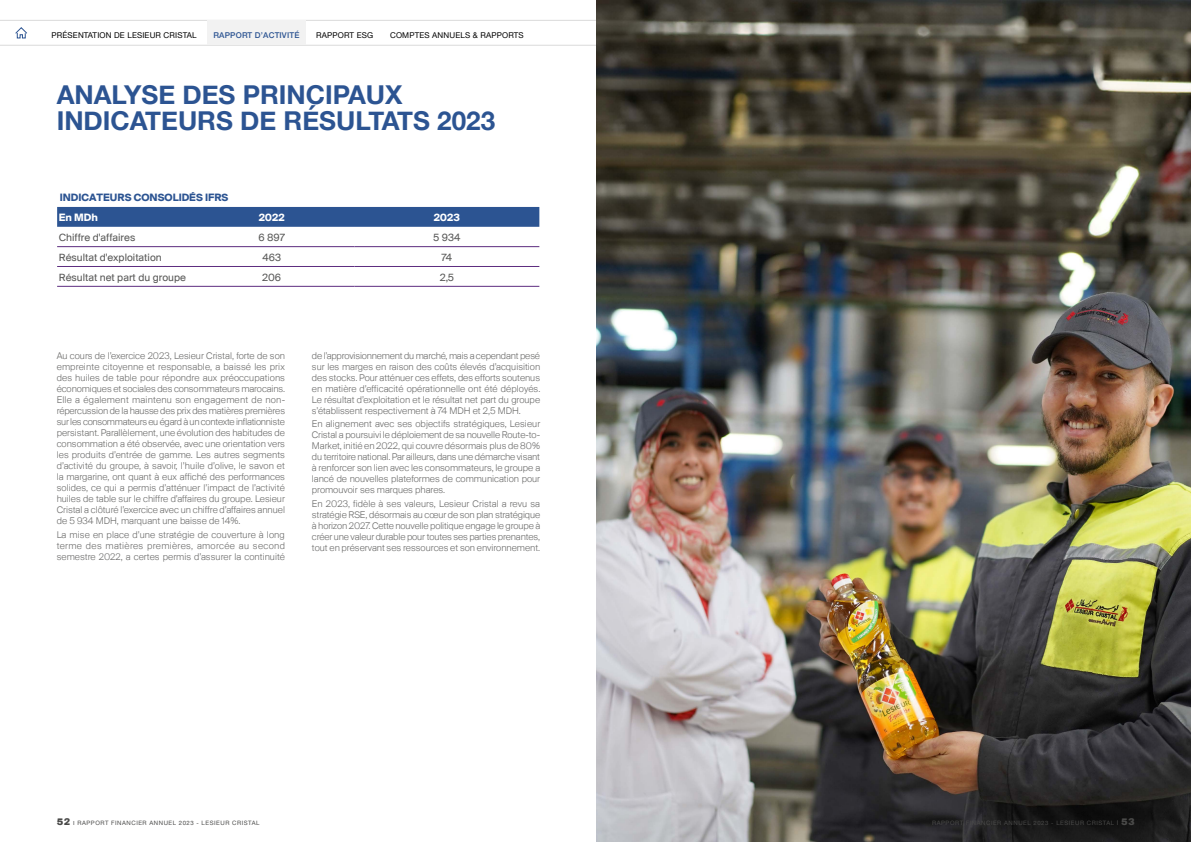
<style>
.page{position:relative;width:1191px;height:842px;background:#fff}
.page>*{position:absolute;margin:0;border:0;box-sizing:border-box;transform-origin:0 0}
.t1{font:700 26px/26px "Helvetica Neue";color:#2c5492}
.t2{font:11px "Suisse BP Intl";color:#575756}
.t3{font:700 11px "Suisse BP Intl";color:#2c5492}
.t4{font:700 11px "Suisse BP Intl";color:#fff}
.t5{font:300 10px/11px "Suisse BP Intl";color:#6b6b6a;text-align:justify}
.t6{font:8px "Helvetica Neue";letter-spacing:.02em;color:#000}
.t7{font:500 8px "Helvetica Neue";letter-spacing:.02em;color:#2c5492}
.t8{font:6px "Helvetica Neue";letter-spacing:.09em;color:#4a4a49}
.s1{font-family:"Suisse BP Intl";font-weight:900;font-size:10px}
.s2{font-family:"Suisse BP Intl"}
.s3{font-family:"Suisse BP Intl";font-size:7px}
</style>
<div class="page">
<div style="left:57px;top:207px;width:483px;height:20px;background:#2c5492"></div>
<hr style="left:57px;top:246px;width:132px;height:1px;background:#5d2d80">
<hr style="left:189px;top:246px;width:165px;height:1px;background:#5d2d80">
<hr style="left:354px;top:246px;width:185px;height:1px;background:#5d2d80">
<hr style="left:57px;top:266px;width:132px;height:1px;background:#5d2d80">
<hr style="left:189px;top:266px;width:165px;height:1px;background:#5d2d80">
<hr style="left:354px;top:266px;width:185px;height:1px;background:#5d2d80">
<hr style="left:57px;top:286px;width:132px;height:1px;background:#5d2d80">
<hr style="left:189px;top:286px;width:165px;height:1px;background:#5d2d80">
<hr style="left:354px;top:286px;width:185px;height:1px;background:#5d2d80">
<hr style="left:0;top:45px;width:43px;height:1px;background:#dadada">
<hr style="left:105px;top:45px;width:79px;height:1px;background:#dadada">
<hr style="left:184px;top:45px;width:80px;height:1px;background:#dadada">
<hr style="left:264px;top:45px;width:79px;height:1px;background:#dadada">
<hr style="left:343px;top:45px;width:65px;height:1px;background:#dadada">
<hr style="left:408px;top:45px;width:60px;height:1px;background:#dadada">
<hr style="left:468px;top:45px;width:79px;height:1px;background:#dadada">
<hr style="left:547px;top:45px;width:560px;height:1px;background:#dadada">
<hr style="left:43px;top:20px;width:62px;height:1px;background:#dadada">
<hr style="left:43px;top:45px;width:62px;height:1px;background:#dadada">
<svg style="left:0;top:20px;width:43px;height:19px"></svg>
<svg style="left:105px;top:20px;width:491px;height:25px"></svg>
<img style="left:596px;top:0;width:595px;height:842px">
<p class="t6" style="left:52px;top:29px;width:146px">PRÉSENTATION DE LESIEUR CRISTAL</p>
<p class="t7" style="left:213px;top:28px;width:87px">RAPPORT D’ACTIVITÉ</p>
<p class="t6" style="left:316px;top:29px;width:59px">RAPPORT ESG</p>
<p class="t6" style="left:390px;top:29px;width:135px">COMPTES ANNUELS &amp; RAPPORTS</p>
<h1 class="t1" style="left:57px;top:82px;width:440px">ANALYSE DES PRINCIPAUX<br>INDICATEURS DE RÉSULTATS 2023</h1>
<p class="t3" style="left:60px;top:191px;width:170px">INDICATEURS CONSOLIDÉS IFRS</p>
<p class="t4" style="left:59px;top:211px;width:41px">En MDh</p>
<p class="t4" style="left:259px;top:211px;width:28px">2022</p>
<p class="t4" style="left:434px;top:211px;width:28px">2023</p>
<p class="t2" style="left:59px;top:231px;width:78px">Chiffre d'affaires</p>
<p class="t2" style="left:258px;top:231px;width:28px">6 897</p>
<p class="t2" style="left:433px;top:231px;width:29px">5 934</p>
<p class="t2" style="left:59px;top:251px;width:104px">Résultat d'exploitation</p>
<p class="t2" style="left:262px;top:251px;width:20px">463</p>
<p class="t2" style="left:441px;top:251px;width:12px">74</p>
<p class="t2" style="left:59px;top:270px;width:128px">Résultat net part du groupe</p>
<p class="t2" style="left:262px;top:270px;width:21px">206</p>
<p class="t2" style="left:440px;top:270px;width:16px">2,5</p>
<p class="t5" style="left:57px;top:350px;width:230px">Au cours de l’exercice 2023, Lesieur Cristal, forte de son empreinte citoyenne et responsable, a baissé les prix des huiles de table pour répondre aux préoccupations économiques et sociales des consommateurs marocains.<br>Elle a également maintenu son engagement de non&shy;répercussion de la hausse des prix des matières premières sur les consommateurs eu égard à un contexte inflationniste persistant. Parallèlement, une évolution des habitudes de consommation a été observée, avec une orientation vers les produits d’entrée de gamme. Les autres segments d’activité du groupe, à savoir, l’huile d’olive, le savon et la margarine, ont quant à eux affiché des performances solides, ce qui a permis d’atténuer l’impact de l’activité huiles de table sur le chiffre d’affaires du groupe. Lesieur Cristal a clôturé l’exercice avec un chiffre d’affaires annuel de 5 934 MDH, marquant une baisse de 14%.</p>
<p class="t5" style="left:57px;top:529px;width:230px">La mise en place d’une stratégie de couverture à long terme des matières premières, amorcée au second semestre 2022, a certes permis d’assurer la continuité</p>
<p class="t5" style="left:312px;top:350px;width:230px">de l’approvisionnement du marché, mais a cependant pesé sur les marges en raison des coûts élevés d’acquisition des stocks. Pour atténuer ces effets, des efforts soutenus en matière d’efficacité opérationnelle ont été déployés.<br>Le résultat d’exploitation et le résultat net part du groupe s’établissent respectivement à 74 MDH et 2,5 MDH.</p>
<p class="t5" style="left:312px;top:418px;width:230px">En alignement avec ses objectifs stratégiques, Lesieur Cristal a poursuivi le déploiement de sa nouvelle Route-to-Market, initié en 2022, qui couvre désormais plus de 80% du territoire national. Par ailleurs, dans une démarche visant à renforcer son lien avec les consommateurs, le groupe a lancé de nouvelles plateformes de communication pour promouvoir ses marques phares.</p>
<p class="t5" style="left:312px;top:498px;width:230px">En 2023, fidèle à ses valeurs, Lesieur Cristal a revu sa stratégie RSE, désormais au cœur de son plan stratégique à horizon 2027. Cette nouvelle politique engage le groupe à créer une valeur durable pour toutes ses parties prenantes, tout en préservant ses ressources et son environnement.</p>
<p class="t8" style="left:57px;top:819px;width:204px"><span class="s1">52</span> <span class="s2">I</span> RAPPORT FINANCIER ANNUEL 2023 - LESIEUR CRISTAL</p>
<p class="t8" style="left:932px;top:819px;width:204px">RAPPORT FINANCIER ANNUEL 2023 - LESIEUR CRISTAL <span class="s3">I</span> <span class="s1">53</span></p>
</div>
